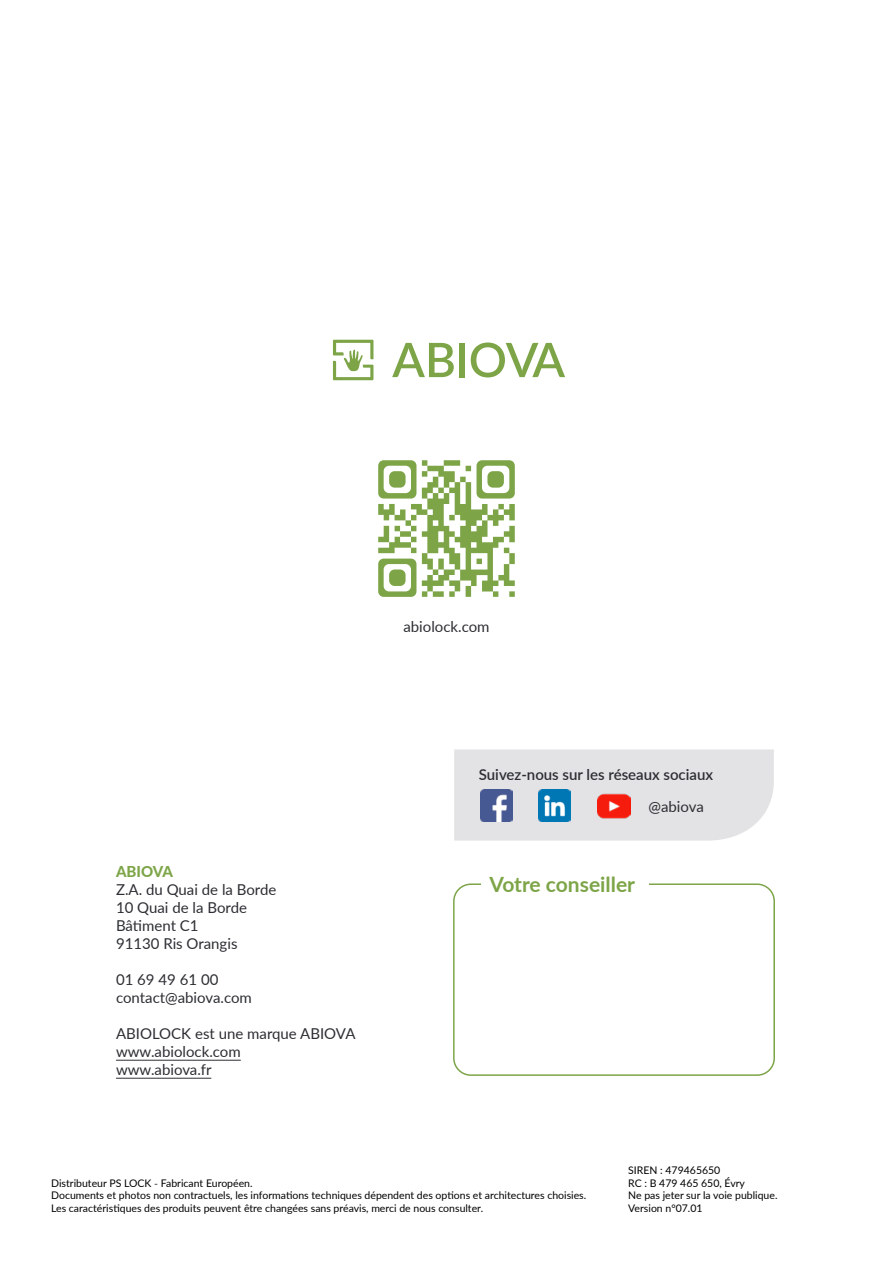
<style>
.page{position:relative;width:893px;height:1263px;background:#fff}
.page>*{position:absolute;margin:0;border:0;box-sizing:border-box;transform-origin:0 0}
.t1{font:700 21px "Lato";color:#7da548}
.t2{font:15px/18px "Lato";color:#2c2e33}
.t3{font:600 15px "Lato";color:#2c2e33}
.t4{font:800 15px "Lato";color:#7da548}
.t5{font:10.5px/12.6px "Lato";color:#000}
</style>
<div class="page">
<div style="left:454px;top:749px;width:320px;height:91px;background:#e3e2e4"></div>
<svg style="left:392px;top:343px;width:62px;height:34px"></svg>
<div style="left:459px;top:343px;width:6px;height:34px;background:#7da548"></div>
<svg style="left:471px;top:342px;width:94px;height:35px"></svg>
<svg style="left:333px;top:340px;width:40px;height:40px"></svg>
<hr style="left:116px;top:1060px;width:125px;height:1px;background:#2c2e33">
<hr style="left:116px;top:1078px;width:95px;height:1px;background:#2c2e33">
<div style="left:453px;top:883px;width:322px;height:193px;border:2px solid #7da548;border-radius:17px"></div>
<div style="left:481px;top:865px;width:167px;height:37px;background:#fff"></div>
<img style="left:539px;top:790px;width:32px;height:32px">
<svg style="left:378px;top:460px;width:137px;height:137px"></svg>
<img style="left:597px;top:790px;width:33px;height:32px">
<img style="left:480px;top:790px;width:32px;height:32px">
<h2 class="t2" style="left:403px;top:616px;width:88px">abiolock.com</h2>
<h2 class="t4" style="left:116px;top:860px;width:58px">ABIOVA</h2>
<h2 class="t2" style="left:116px;top:879px;width:162px">Z.A. du Quai de la Borde<br>10 Quai de la Borde<br>Bâtiment C1<br>91130 Ris Orangis</h2>
<h2 class="t2" style="left:116px;top:969px;width:137px">01 69 49 61 00 contact@abiova.com</h2>
<h2 class="t2" style="left:116px;top:1023px;width:241px">ABIOLOCK est une marque ABIOVA www.abiolock.com<br>www.abiova.fr</h2>
<h2 class="t3" style="left:479px;top:764px;width:236px">Suivez-nous sur les réseaux sociaux</h2>
<h2 class="t2" style="left:648px;top:797px;width:57px">@abiova</h2>
<h1 class="t1" style="left:490px;top:869px;width:147px">Votre conseiller</h1>
<p class="t5" style="left:51px;top:1176px;width:537px">Distributeur PS LOCK ˗ Fabricant Européen.<br>Documents et photos non contractuels, les informations techniques dépendent des options et architectures choisies.<br>Les caractéristiques des produits peuvent être changées sans préavis, merci de nous consulter.</p>
<p class="t5" style="left:628px;top:1163px;width:151px">SIREN : 479465650<br>RC : B 479 465 650, Évry<br>Ne pas jeter sur la voie publique.<br>Version n°07.01</p>
</div>
